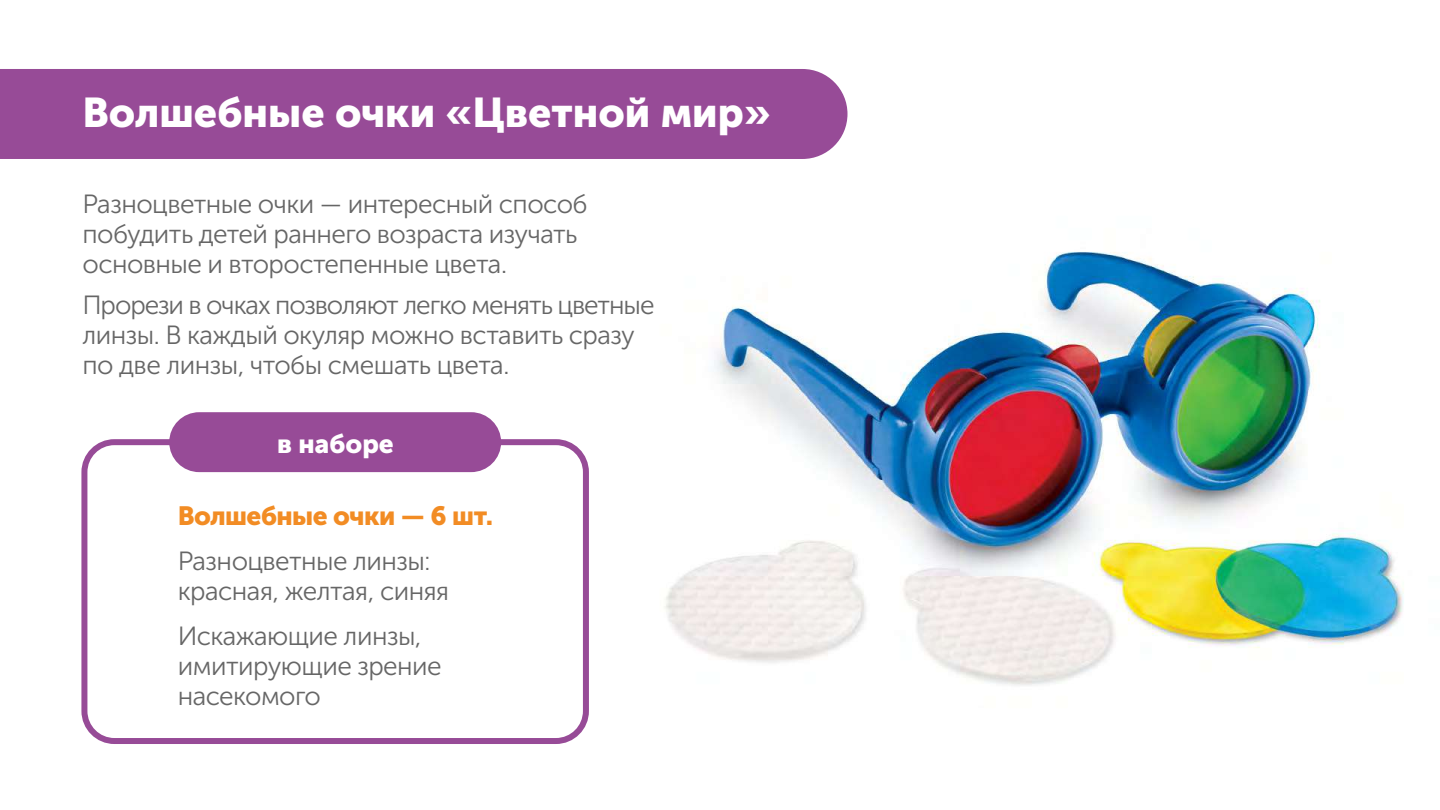
<style>
.page{position:relative;width:1440px;height:810px;background:#fff}
.page>*{position:absolute;margin:0;border:0;box-sizing:border-box;transform-origin:0 0}
.t1{font:41.25px "Museo Sans Cyrl 900";color:#fff}
.t2{font:26.25px/30px "Museo Sans Cyrl 300";letter-spacing:-.02em;color:#666}
.t3{font:26.25px "Museo Sans Cyrl 900";letter-spacing:-.02em;color:#f28c24}
.t4{font:26.25px "Museo Sans Cyrl 900";color:#fff}
</style>
<div class="page">
<img style="left:88px;top:251px;width:1316px;height:486px">
<div style="left:0;top:69px;width:848px;height:90px;background:#974b97"></div>
<div style="left:81px;top:439px;width:508px;height:305px;border:6px solid #974b97;border-radius:30px"></div>
<div style="left:169px;top:412px;width:332px;height:60px;background:#974b97;border-radius:30px"></div>
<h1 class="t1" style="left:82px;top:89px;width:690px">Волшебные очки «Цветной мир»</h1>
<p class="t2" style="left:82px;top:189px;width:507px">Разноцветные очки — интересный способ побудить детей раннего возраста изучать основные и второстепенные цвета.</p>
<p class="t2" style="left:82px;top:291px;width:574px">Прорези в очках позволяют легко менять цветные линзы. В каждый окуляр можно вставить сразу по две линзы, чтобы смешать цвета.</p>
<p class="t4" style="left:277px;top:429px;width:118px">в наборе</p>
<p class="t3" style="left:178px;top:501px;width:317px">Волшебные очки — 6 шт.</p>
<p class="t2" style="left:178px;top:546px;width:273px">Разноцветные линзы: красная, желтая, синяя</p>
<p class="t2" style="left:178px;top:621px;width:266px">Искажающие линзы, имитирующие зрение насекомого</p>
</div>
